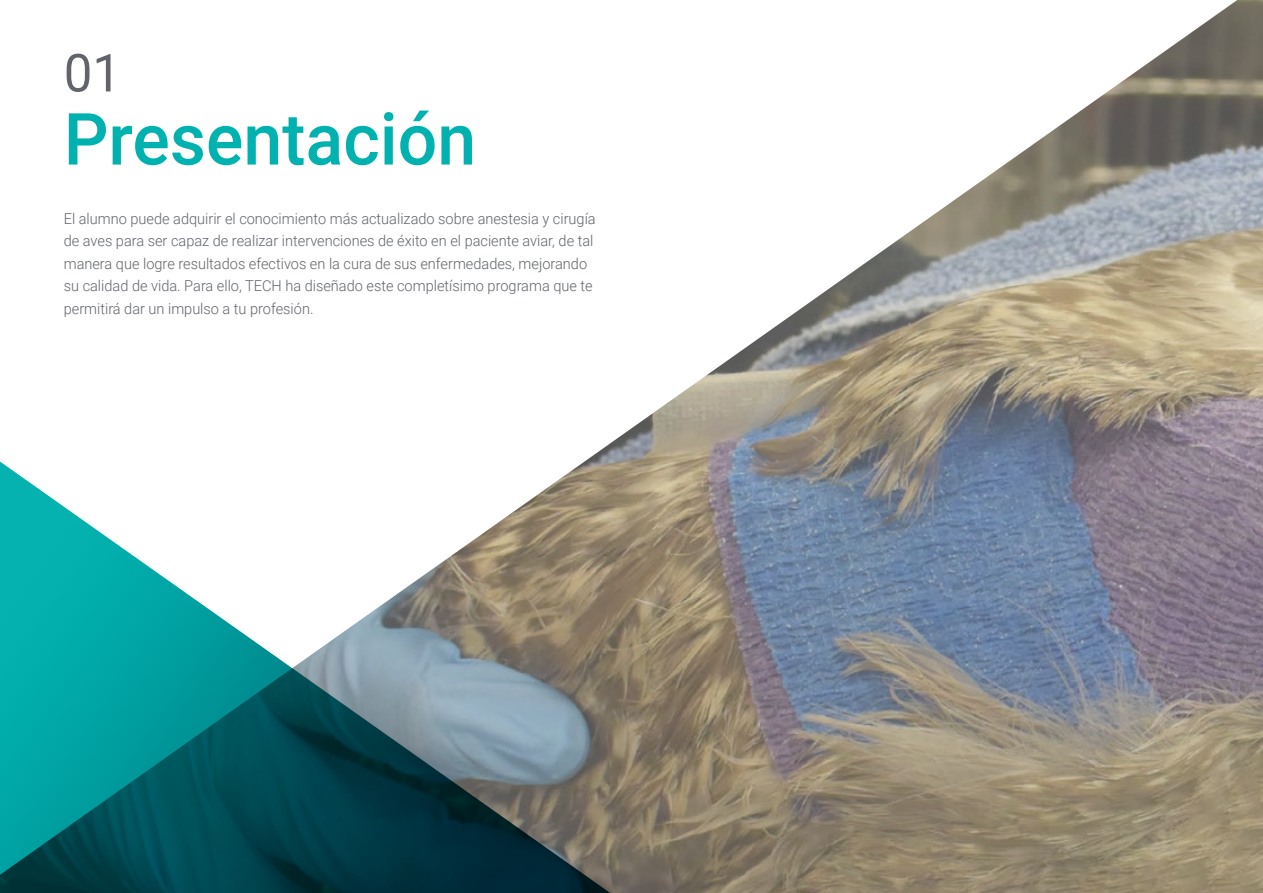
<style>
.page{position:relative;width:1263px;height:893px;background:#fff}
.page>*{position:absolute;margin:0;border:0;box-sizing:border-box;transform-origin:0 0}
.t1{font:500 72px "Roboto";color:#00b2af}
.t2{font:52.5px "Roboto";color:#61646a}
.t3{font:300 15px/22.5px "Roboto";color:#61646a}
</style>
<div class="page">
<img style="left:606px;top:0;width:657px;height:893px">
<svg style="left:0;top:446px;width:640px;height:447px"></svg>
<h2 class="t2" style="left:64px;top:36px;width:59px">01</h2>
<h1 class="t1" style="left:64px;top:89px;width:414px">Presentación</h1>
<p class="t3" style="left:64px;top:207px;width:533px">El alumno puede adquirir el conocimiento más actualizado sobre anestesia y cirugía de aves para ser capaz de realizar intervenciones de éxito en el paciente aviar, de tal manera que logre resultados efectivos en la cura de sus enfermedades, mejorando su calidad de vida. Para ello, TECH ha diseñado este completísimo programa que te permitirá dar un impulso a tu profesión.</p>
</div>
